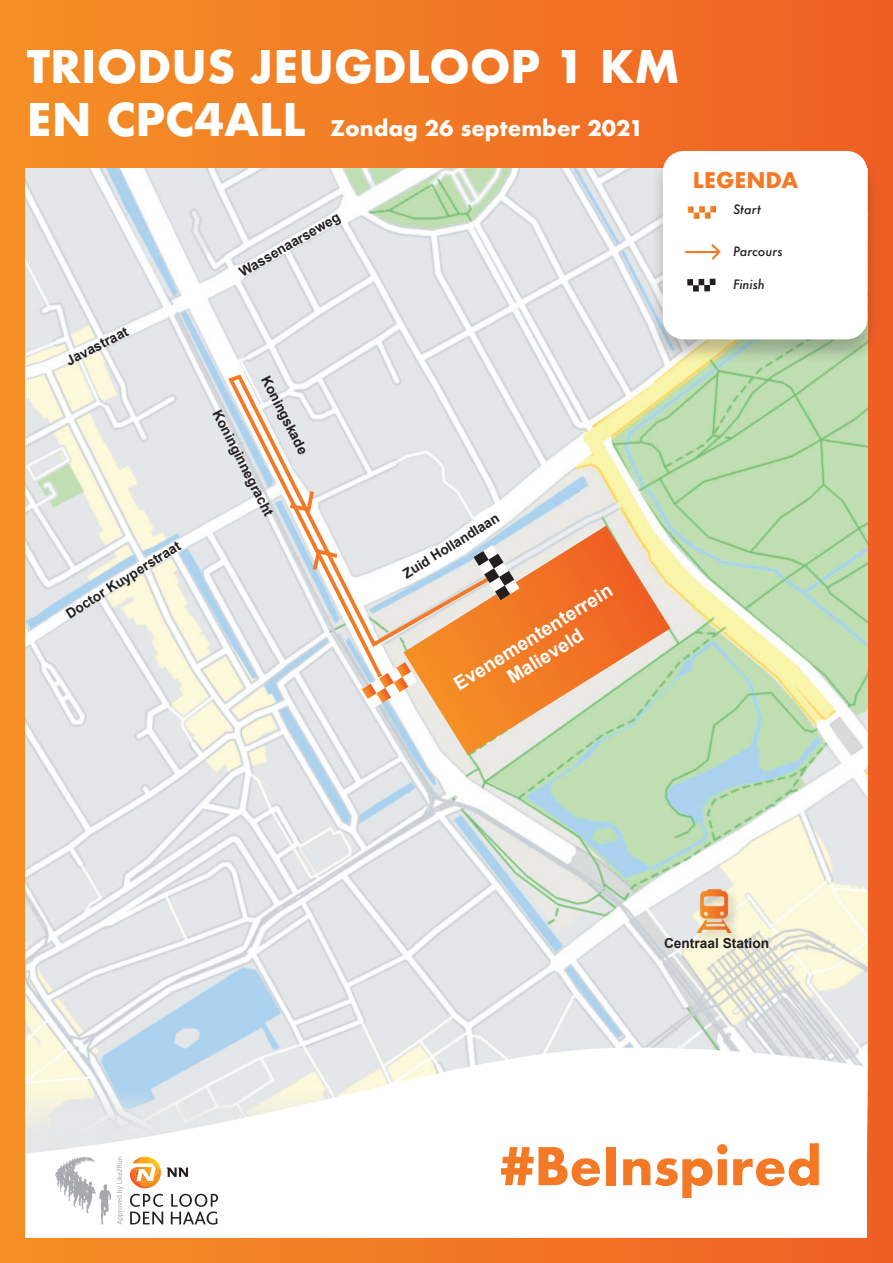
<style>
.page{position:relative;width:893px;height:1263px;background:#fff}
.page>*{position:absolute;margin:0;border:0;box-sizing:border-box;transform-origin:0 0}
.t1{font:700 50.55px "Futura";color:#f47927}
.t2{font:700 43.8px "Futura";color:#fff}
.t3{font:700 21px "Futura";color:#fff}
.t4{font:700 21px "Futura";color:#f47927}
.t5{font:700 19.05px/22.8px "Arial";color:#fff;text-align:center}
.t6{font:700 13.65px "Arial";color:#231f20}
.t7{font:italic 500 12.6px "Futura";color:#231f20}
.s1{font-size:43.8px}
</style>
<div class="page">
<div style="left:0;top:0;width:893px;height:1263px;background:linear-gradient(to right,#f49026,#ef6024)"></div>
<img style="left:26px;top:168px;width:841px;height:879px">
<svg style="left:404px;top:526px;width:266px;height:229px;background:#e5aa76"></svg>
<svg style="left:359px;top:682px;width:58px;height:26px"></svg>
<div style="left:695px;top:886px;width:48px;height:59px;background:#231f20;opacity:.22"></div>
<img style="left:696px;top:889px;width:36px;height:43px">
<svg style="left:226px;top:372px;width:273px;height:310px"></svg>
<svg style="left:471px;top:545px;width:48px;height:58px"></svg>
<div style="left:650px;top:150px;width:231px;height:215px;background:#231f20;opacity:.28"></div>
<div style="left:663px;top:151px;width:204px;height:188px;background:#fff;border-radius:21px"></div>
<svg style="left:688px;top:206px;width:28px;height:13px"></svg>
<svg style="left:687px;top:279px;width:28px;height:12px"></svg>
<hr style="left:685px;top:251px;width:34px;height:2px;background:#f47925">
<svg style="left:709px;top:244px;width:12px;height:16px"></svg>
<svg style="left:26px;top:1047px;width:841px;height:190px"></svg>
<img style="left:140px;top:1157px;width:19px;height:10px">
<img style="left:133px;top:1157px;width:15px;height:6px">
<svg style="left:130px;top:1167px;width:31px;height:21px"></svg>
<svg style="left:167px;top:1167px;width:21px;height:10px"></svg>
<svg style="left:55px;top:1156px;width:69px;height:68px"></svg>
<svg style="left:130px;top:1194px;width:33px;height:30px"></svg>
<svg style="left:171px;top:1194px;width:47px;height:30px"></svg>
<h2 class="t2" style="left:27px;top:35px;width:654px">TRIODUS JEUGDLOOP 1 KM</h2>
<h3 class="t3" style="left:27px;top:113px;width:618px"><span class="s1">EN CPC4ALL</span> Zondag 26 september 2021</h3>
<p class="t6" style="left:63px;top:353px;width:69px;rotate:-27deg">Javastraat</p>
<p class="t6" style="left:62px;top:607px;width:134px;rotate:-32deg">Doctor Kuyperstraat</p>
<p class="t6" style="left:236px;top:265px;width:115px;rotate:-30deg">Wassenaarseweg</p>
<p class="t6" style="left:273px;top:373px;width:87px;rotate:63deg">Koningskade</p>
<p class="t6" style="left:225px;top:407px;width:119px;rotate:63deg">Koninginnegracht</p>
<p class="t6" style="left:400px;top:567px;width:112px;rotate:-32deg">Zuid Hollandlaan</p>
<h3 class="t5" style="left:450px;top:676px;width:184px;rotate:-32deg">Evenemententerrein<br>Malieveld</h3>
<h3 class="t4" style="left:693px;top:165px;width:107px">LEGENDA</h3>
<p class="t7" style="left:733px;top:201px;width:29px">Start</p>
<p class="t7" style="left:733px;top:242px;width:51px">Parcours</p>
<p class="t7" style="left:733px;top:276px;width:33px">Finish</p>
<p class="t6" style="left:664px;top:934px;width:107px">Centraal Station</p>
<h1 class="t1" style="left:500px;top:1129px;width:323px">#BeInspired</h1>
</div>
